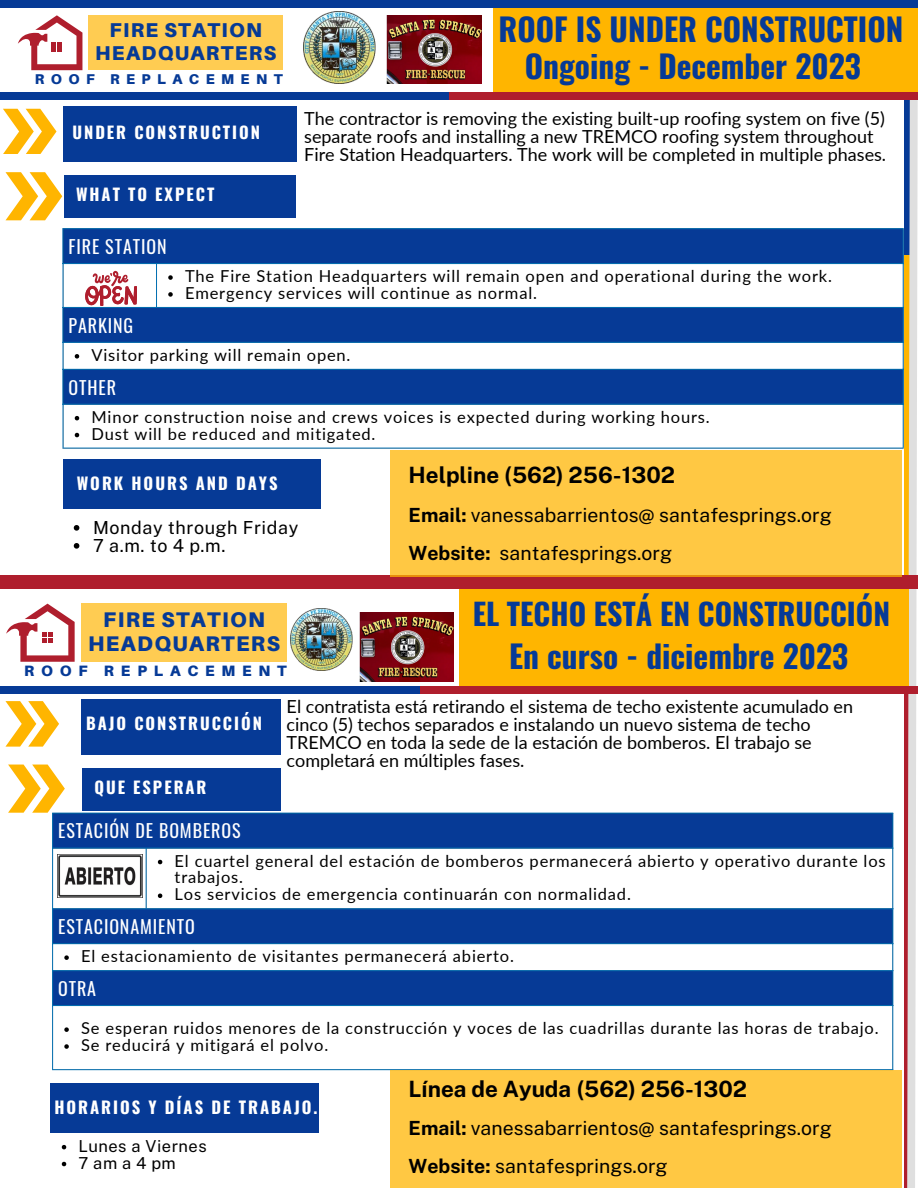
<style>
.page{position:relative;width:918px;height:1188px;background:#fff}
.page>*{position:absolute;margin:0;border:0;box-sizing:border-box;transform-origin:0 0}
.t1{font:700 31.35px "Oswald";color:#063a96}
.t2{font:700 29.85px "Oswald";color:#063a96}
.t3{font:700 22.5px "Public Sans";color:#000}
.t4{font:900 21.15px "Aileron";letter-spacing:.065em;color:#063a96}
.t5{font:900 19.95px "Aileron";letter-spacing:.065em;color:#063a96}
.t6{font:19.5px "Public Sans";color:#000}
.t7{font:18px/18px "Lato";color:#000}
.t8{font:18px "Oswald";letter-spacing:.05em;color:#fff}
.t9{font:18px "Public Sans";letter-spacing:.03em;color:#000}
.t10{font:700 16.65px "Oswald";letter-spacing:.12em;color:#fff}
.t11{font:16.5px/16.8px "Lato";letter-spacing:.05em;color:#000}
.t12{font:700 16.5px "Oswald";letter-spacing:.12em;color:#fff}
.t13{font:16.5px "Public Sans";letter-spacing:.03em;color:#000}
.t14{font:16.5px "Public Sans";letter-spacing:.29em;color:#000}
.t15{font:900 15px "Aileron";letter-spacing:.45em;color:#063a96}
.t16{font:900 14.1px "Aileron";letter-spacing:.45em;color:#063a96}
.s1{font-weight:700}
</style>
<div class="page">
<div style="left:63px;top:106px;width:233px;height:56px;background:#063a96"></div>
<svg style="left:3px;top:109px;width:54px;height:45px"></svg>
<div style="left:64px;top:175px;width:232px;height:43px;background:#063a96"></div>
<svg style="left:6px;top:172px;width:56px;height:48px"></svg>
<svg style="left:64px;top:229px;width:839px;height:175px;fill:#063a96"></svg>
<svg style="left:168px;top:275px;width:5px;height:5px"></svg>
<svg style="left:168px;top:292px;width:5px;height:5px"></svg>
<svg style="left:75px;top:354px;width:4px;height:5px"></svg>
<svg style="left:75px;top:416px;width:4px;height:4px"></svg>
<svg style="left:75px;top:433px;width:4px;height:4px"></svg>
<hr style="left:63px;top:229px;width:1px;height:219px;background:#026fb1">
<hr style="left:156px;top:264px;width:1px;height:43px;background:#026fb1">
<hr style="left:63px;top:228px;width:841px;height:1px;background:#026fb1">
<hr style="left:63px;top:263px;width:841px;height:1px;background:#026fb1">
<hr style="left:63px;top:307px;width:841px;height:1px;background:#026fb1">
<hr style="left:63px;top:342px;width:841px;height:1px;background:#026fb1">
<hr style="left:63px;top:369px;width:841px;height:1px;background:#026fb1">
<hr style="left:63px;top:404px;width:841px;height:1px;background:#026fb1">
<hr style="left:63px;top:448px;width:841px;height:1px;background:#026fb1">
<svg style="left:85px;top:271px;width:52px;height:35px"></svg>
<svg style="left:903px;top:100px;width:15px;height:1088px"></svg>
<div style="left:493px;top:8px;width:425px;height:84px;background:#ffb500"></div>
<div style="left:447px;top:92px;width:471px;height:8px;background:#af1e2d"></div>
<div style="left:0;top:92px;width:449px;height:8px;background:#063a96"></div>
<svg style="left:18px;top:15px;width:64px;height:55px"></svg>
<div style="left:89px;top:15px;width:194px;height:55px;background:#ffcc52"></div>
<img style="left:303px;top:11px;width:72px;height:72px">
<img style="left:387px;top:15px;width:94px;height:69px">
<div style="left:0;top:0;width:918px;height:8px;background:#063a96"></div>
<div style="left:63px;top:459px;width:257px;height:49px;background:#063a96"></div>
<div style="left:81px;top:699px;width:200px;height:56px;background:#063a96"></div>
<svg style="left:5px;top:701px;width:54px;height:45px"></svg>
<div style="left:83px;top:768px;width:198px;height:43px;background:#063a96"></div>
<svg style="left:8px;top:765px;width:57px;height:48px"></svg>
<svg style="left:53px;top:814px;width:839px;height:191px;fill:#063a96"></svg>
<svg style="left:158px;top:860px;width:4px;height:4px"></svg>
<svg style="left:158px;top:894px;width:4px;height:4px"></svg>
<svg style="left:64px;top:955px;width:5px;height:5px"></svg>
<svg style="left:64px;top:1027px;width:5px;height:5px"></svg>
<svg style="left:64px;top:1044px;width:5px;height:5px"></svg>
<hr style="left:52px;top:814px;width:1px;height:255px;background:#026fb1">
<hr style="left:146px;top:849px;width:1px;height:59px;background:#026fb1">
<hr style="left:892px;top:814px;width:1px;height:255px;background:#026fb1">
<hr style="left:52px;top:813px;width:841px;height:1px;background:#026fb1">
<hr style="left:52px;top:848px;width:841px;height:1px;background:#026fb1">
<hr style="left:52px;top:908px;width:841px;height:1px;background:#026fb1">
<hr style="left:52px;top:943px;width:841px;height:1px;background:#026fb1">
<hr style="left:52px;top:970px;width:841px;height:1px;background:#026fb1">
<hr style="left:52px;top:1005px;width:841px;height:1px;background:#026fb1">
<hr style="left:52px;top:1069px;width:841px;height:1px;background:#026fb1">
<div style="left:459px;top:588px;width:449px;height:101px;background:#ffb500"></div>
<svg style="left:6px;top:604px;width:69px;height:58px"></svg>
<div style="left:81px;top:604px;width:206px;height:58px;background:#ffcc52"></div>
<img style="left:290px;top:609px;width:62px;height:62px">
<img style="left:359px;top:613px;width:95px;height:68px">
<div style="left:51px;top:1083px;width:268px;height:49px;background:#063a96"></div>
<div style="left:0;top:575px;width:918px;height:13px;background:#af1e2d"></div>
<div style="left:417px;top:686px;width:501px;height:8px;background:#af1e2d"></div>
<div style="left:0;top:686px;width:419px;height:8px;background:#063a96"></div>
<img style="left:57px;top:855px;width:86px;height:42px">
<svg style="left:74px;top:525px;width:5px;height:6px"></svg>
<svg style="left:74px;top:543px;width:5px;height:6px"></svg>
<svg style="left:62px;top:1145px;width:4px;height:4px"></svg>
<svg style="left:62px;top:1162px;width:4px;height:4px"></svg>
<div style="left:391px;top:451px;width:511px;height:126px;background:#ffc843"></div>
<div style="left:391px;top:1070px;width:511px;height:118px;background:#ffc843"></div>
<p class="t5" style="left:110px;top:18px;width:154px">FIRE STATION</p>
<p class="t5" style="left:95px;top:40px;width:183px">HEADQUARTERS</p>
<p class="t16" style="left:35px;top:70px;width:249px">ROOF REPLACEMENT</p>
<p class="t12" style="left:72px;top:119px;width:189px">UNDER CONSTRUCTION</p>
<p class="t12" style="left:76px;top:182px;width:140px">WHAT TO EXPECT</p>
<p class="t8" style="left:69px;top:232px;width:100px">FIRE STATION</p>
<p class="t1" style="left:499px;top:4px;width:406px">ROOF IS UNDER CONSTRUCTION</p>
<p class="t1" style="left:525px;top:42px;width:338px">Ongoing - December 2023</p>
<p class="t7" style="left:304px;top:109px;width:583px">The contractor is removing the existing built-up roofing system on five (5) separate roofs and installing a new TREMCO roofing system throughout<br>Fire Station Headquarters. The work will be completed in multiple phases.</p>
<p class="t11" style="left:185px;top:267px;width:648px">The Fire Station Headquarters will remain open and operational during the work.</p>
<p class="t11" style="left:185px;top:284px;width:353px">Emergency services will continue as normal.</p>
<p class="t8" style="left:69px;top:311px;width:66px">PARKING</p>
<p class="t11" style="left:92px;top:346px;width:261px">Visitor parking will remain open.</p>
<p class="t8" style="left:69px;top:373px;width:49px">OTHER</p>
<p class="t11" style="left:92px;top:408px;width:620px">Minor construction noise and crews voices is expected during working hours.</p>
<p class="t11" style="left:92px;top:425px;width:286px">Dust will be reduced and mitigated.</p>
<p class="t10" style="left:77px;top:470px;width:202px">WORK HOURS AND DAYS</p>
<p class="t9" style="left:93px;top:517px;width:207px">Monday through Friday</p>
<p class="t9" style="left:93px;top:535px;width:134px">7 a.m. to 4 p.m.</p>
<p class="t4" style="left:103px;top:606px;width:163px">FIRE STATION</p>
<p class="t4" style="left:88px;top:630px;width:193px">HEADQUARTERS</p>
<p class="t15" style="left:24px;top:662px;width:264px">ROOF REPLACEMENT</p>
<p class="t3" style="left:409px;top:462px;width:268px">Helpline (562) 256-1302</p>
<p class="t6" style="left:409px;top:503px;width:425px"><span class="s1">Email:</span> vanessabarrientos@ santafesprings.org</p>
<p class="t6" style="left:409px;top:541px;width:265px"><span class="s1">Website:</span> santafesprings.org</p>
<p class="t2" style="left:473px;top:590px;width:419px">EL TECHO ESTÁ EN CONSTRUCCIÓN</p>
<p class="t1" style="left:509px;top:632px;width:341px">En curso - diciembre 2023</p>
<p class="t12" style="left:86px;top:710px;width:177px">BAJO CONSTRUCCIÓN</p>
<p class="t12" style="left:94px;top:775px;width:114px">QUE ESPERAR</p>
<p class="t7" style="left:287px;top:697px;width:568px">El contratista está retirando el sistema de techo existente acumulado en cinco (5) techos separados e instalando un nuevo sistema de techo TREMCO en toda la sede de la estación de bomberos. El trabajo se completará en múltiples fases.</p>
<p class="t8" style="left:58px;top:817px;width:184px">ESTACIÓN DE BOMBEROS</p>
<p class="t11" style="left:175px;top:852px;width:713px">El cuartel general del estación de bomberos permanecerá abierto y operativo durante los trabajos.</p>
<p class="t11" style="left:175px;top:886px;width:458px">Los servicios de emergencia continuarán con normalidad.</p>
<p class="t8" style="left:58px;top:913px;width:138px">ESTACIONAMIENTO</p>
<p class="t11" style="left:81px;top:947px;width:434px">El estacionamiento de visitantes permanecerá abierto.</p>
<p class="t8" style="left:58px;top:974px;width:40px">OTRA</p>
<p class="t11" style="left:81px;top:1019px;width:799px">Se esperan ruidos menores de la construcción y voces de las cuadrillas durante las horas de trabajo.</p>
<p class="t11" style="left:81px;top:1036px;width:249px">Se reducirá y mitigará el polvo.</p>
<p class="t10" style="left:54px;top:1094px;width:265px">HORARIOS Y DÍAS DE TRABAJO.</p>
<p class="t13" style="left:79px;top:1136px;width:130px">Lunes a Viernes</p>
<p class="t14" style="left:79px;top:1153px;width:99px">7ama4pm</p>
<p class="t3" style="left:409px;top:1075px;width:340px">Línea de Ayuda (562) 256-1302</p>
<p class="t6" style="left:409px;top:1116px;width:425px"><span class="s1">Email:</span> vanessabarrientos@ santafesprings.org</p>
<p class="t6" style="left:409px;top:1155px;width:261px"><span class="s1">Website:</span> santafesprings.org</p>
</div>
